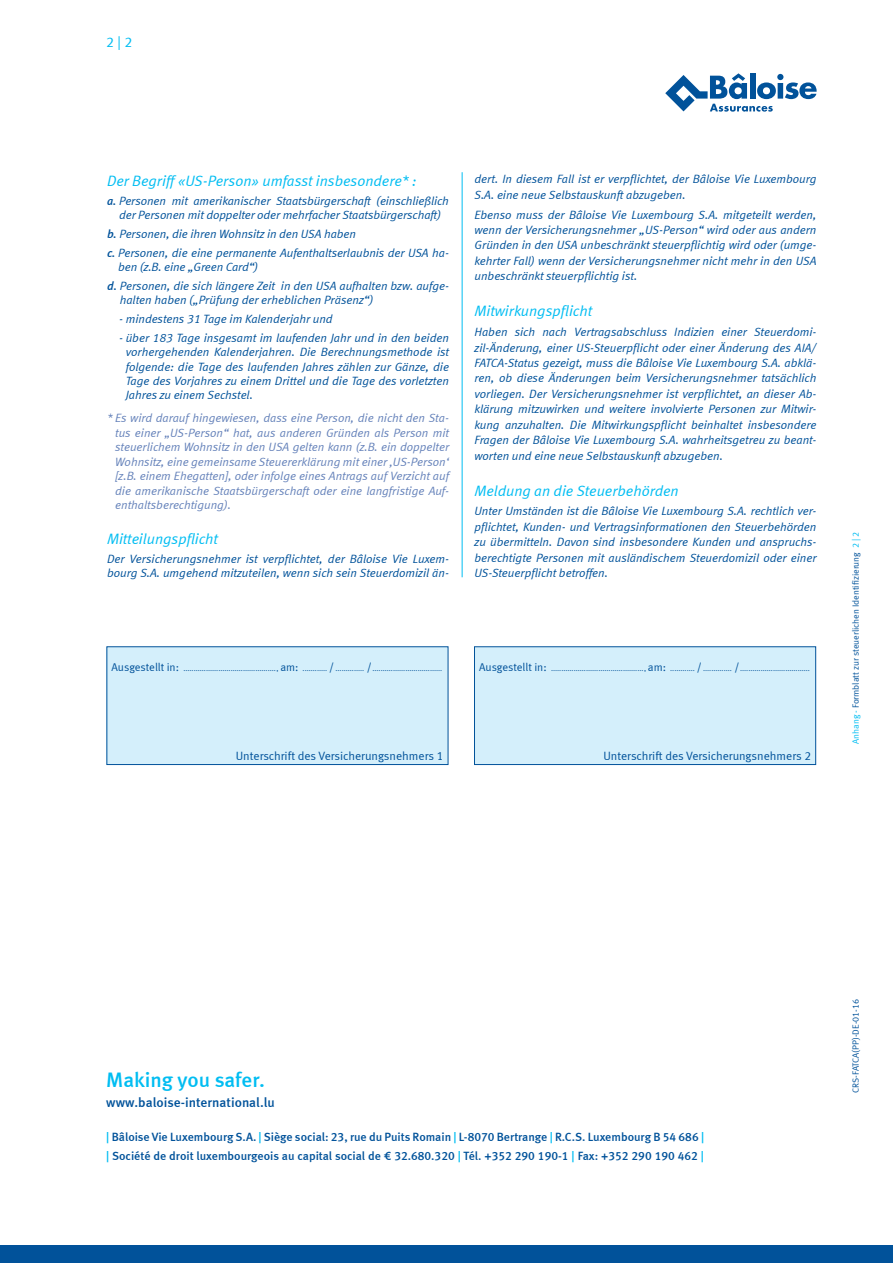
<style>
.page{position:relative;width:893px;height:1263px;background:#fff}
.page>*{position:absolute;margin:0;border:0;box-sizing:border-box;transform-origin:0 0}
.t1{font:21px "Meta Medium LF";letter-spacing:-.005em;color:#01bdf2}
.t2{font:italic 15px "Meta Normal LF";color:#01bdf2}
.t3{font:14.25px "Meta Normal LF";color:#01bdf2}
.t4{font:13.5px "Meta Medium LF";letter-spacing:.005em;color:#01529a}
.t5{font:italic 12px/15.5px "Meta Normal LF";letter-spacing:-.005em;color:#01529a}
.t6{font:italic 12px/14.4px "Meta Normal LF";color:#6582ba;text-align:justify}
.t7{font:12px/19.5px "Meta Medium LF";color:#01529a}
.t8{font:12px "Meta Normal LF";color:#01529a}
.t9{font:9px "Meta Normal LF";color:#01529a}
.t10{font:7.5px "Meta Normal LF";color:#01529a}
.s1{font-family:"Meta Medium LF"}
.s2{font-size:11.25px}
.s3{color:#01bdf2}
</style>
<div class="page">
<svg style="left:665px;top:73px;width:151px;height:39px"></svg>
<hr style="left:462px;top:172px;width:1px;height:405px;background:#01bdf2">
<div style="left:0;top:1246px;width:893px;height:17px;background:#01529a"></div>
<div style="left:107px;top:647px;width:341px;height:117px;background:#d4effb"></div>
<div style="left:106px;top:646px;width:342px;height:119px;border:1px solid #01529a"></div>
<div style="left:474px;top:647px;width:342px;height:117px;background:#d4effb"></div>
<div style="left:474px;top:646px;width:342px;height:119px;border:1px solid #01529a"></div>
<p class="t3" style="left:106px;top:34px;width:28px">2 | 2</p>
<p class="t2" style="left:107px;top:172px;width:311px">Der Begriff «US-Person» umfasst insbesondere* :</p>
<p class="t5" style="left:107px;top:193px;width:343px;line-height:14.4px;text-align:center"><span class="s1">a.</span> Personen mit amerikanischer Staatsbürgerschaft (einschließlich der Personen mit doppelter oder mehrfacher Staatsbürgerschaft)</p>
<p class="t5" style="left:107px;top:224px;width:343px;line-height:18.8px"><span class="s1">b.</span> Personen, die ihren Wohnsitz in den USA haben<br><span class="s1">c.</span> Personen, die eine permanente Aufenthaltserlaubnis der USA ha-</p>
<p class="t5" style="left:107px;top:257px;width:343px;line-height:18.8px;text-indent:11px">ben (z.B. eine „Green Card“)<br><span class="s1">d.</span> Personen, die sich längere Zeit in den USA aufhalten bzw. aufge-</p>
<p class="t5" style="left:120px;top:292px;width:255px">halten haben („Prüfung der erheblichen Präsenz“)</p>
<p class="t5" style="left:119px;top:311px;width:215px">- mindestens 31 Tage im Kalenderjahr und</p>
<p class="t5" style="left:126px;top:330px;width:325px;line-height:14.4px;text-align:justify;text-indent:-7px">- über 183 Tage insgesamt im laufenden Jahr und in den beiden vorhergehenden Kalenderjahren. Die Berechnungsmethode ist folgende: die Tage des laufenden Jahres zählen zur Gänze, die Tage des Vorjahres zu einem Drittel und die Tage des vorletzten Jahres zu einem Sechstel.</p>
<p class="t6" style="left:115px;top:411px;width:335px;text-indent:-8px">* Es wird darauf hingewiesen, dass eine Person, die nicht den Sta&shy;tus einer „US-Person“ hat, aus anderen Gründen als Person mit steuerlichem Wohnsitz in den USA gelten kann (z.B. ein doppelter Wohnsitz, eine gemeinsame Steuererklärung mit einer ‚US-Person‘ [z.B. einem Ehegatten], oder infolge eines Antrags auf Verzicht auf die amerikanische Staatsbürgerschaft oder eine langfristige Auf&shy;enthaltsberechtigung).</p>
<p class="t2" style="left:107px;top:530px;width:112px">Mitteilungspflicht</p>
<p class="t5" style="left:107px;top:551px;width:343px;line-height:14.4px">Der Versicherungsnehmer ist verpflichtet, der Bâloise Vie Luxem&shy;bourg S.A. umgehend mitzuteilen, wenn sich sein Steuerdomizil än-</p>
<p class="t5" style="left:474px;top:171px;width:343px">dert. In diesem Fall ist er verpflichtet, der Bâloise Vie Luxembourg<br>S.A. eine neue Selbstauskunft abzugeben.</p>
<p class="t5" style="left:474px;top:207px;width:343px;text-align:justify">Ebenso muss der Bâloise Vie Luxembourg S.A. mitgeteilt werden, wenn der Versicherungsnehmer „US-Person“ wird oder aus andern Gründen in den USA unbeschränkt steuerpflichtig wird oder (umge&shy;kehrter Fall) wenn der Versicherungsnehmer nicht mehr in den USA unbeschränkt steuerpflichtig ist.</p>
<p class="t2" style="left:474px;top:303px;width:119px">Mitwirkungspflicht</p>
<p class="t5" style="left:474px;top:324px;width:343px;text-align:justify">Haben sich nach Vertragsabschluss Indizien einer Steuerdomi&shy;zil-Änderung, einer US-Steuerpflicht oder einer Änderung des AIA/ FATCA-Status gezeigt, muss die Bâloise Vie Luxembourg S.A. abklä&shy;ren, ob diese Änderungen beim Versicherungsnehmer tatsächlich vorliegen. Der Versicherungsnehmer ist verpflichtet, an dieser Ab&shy;klärung mitzuwirken und weitere involvierte Personen zur Mitwir&shy;kung anzuhalten. Die Mitwirkungspflicht beinhaltet insbesondere Fragen der Bâloise Vie Luxembourg S.A. wahrheitsgetreu zu beant&shy;worten und eine neue Selbstauskunft abzugeben.</p>
<p class="t2" style="left:474px;top:482px;width:206px">Meldung an die Steuerbehörden</p>
<p class="t5" style="left:474px;top:503px;width:344px;text-align:justify">Unter Umständen ist die Bâloise Vie Luxembourg S.A. rechtlich ver&shy;pflichtet, Kunden- und Vertragsinformationen den Steuerbehörden zu übermitteln. Davon sind insbesondere Kunden und anspruchs&shy;berechtigte Personen mit ausländischem Steuerdomizil oder einer US-Steuerpflicht betroffen.</p>
<p class="t10" style="left:111px;top:664px;width:332px"><span class="s2">Ausgestellt in:</span> ............................................., <span class="s2">am:</span> ............ <span class="s2">/</span> .............. <span class="s2">/</span>..................................</p>
<p class="t10" style="left:479px;top:664px;width:332px"><span class="s2">Ausgestellt in:</span> ............................................., <span class="s2">am:</span> ............ <span class="s2">/</span> .............. <span class="s2">/</span>..................................</p>
<p class="t9" style="left:850px;top:744px;width:214px;rotate:-90deg"><span class="s3">Anhang -</span> Formblatt zur steuerlichen Identifizierung <span class="s3">2 | 2</span></p>
<p class="t8" style="left:236px;top:749px;width:209px">Unterschrift des Versicherungsnehmers 1</p>
<p class="t8" style="left:603px;top:749px;width:209px">Unterschrift des Versicherungsnehmers 2</p>
<h1 class="t1" style="left:106px;top:1068px;width:160px">Making you safer.</h1>
<p class="t4" style="left:106px;top:1094px;width:170px">www.baloise-international.lu</p>
<p class="t7" style="left:106px;top:1126px;width:599px"><span class="s3">|</span> Bâloise Vie Luxembourg S.A. <span class="s3">|</span> Siège social: 23, rue du Puits Romain <span class="s3">|</span> L-8070 Bertrange <span class="s3">|</span> R.C.S. Luxembourg B 54 686 <span class="s3">| |</span> Société de droit luxembourgeois au capital social de € 32.680.320 <span class="s3">|</span> Tél. +352 290 190-1 <span class="s3">|</span> Fax: +352 290 190 462 <span class="s3">|</span></p>
<p class="t9" style="left:850px;top:1093px;width:95px;rotate:-90deg">CRS-FATCA(PP)-DE-01-16</p>
</div>
